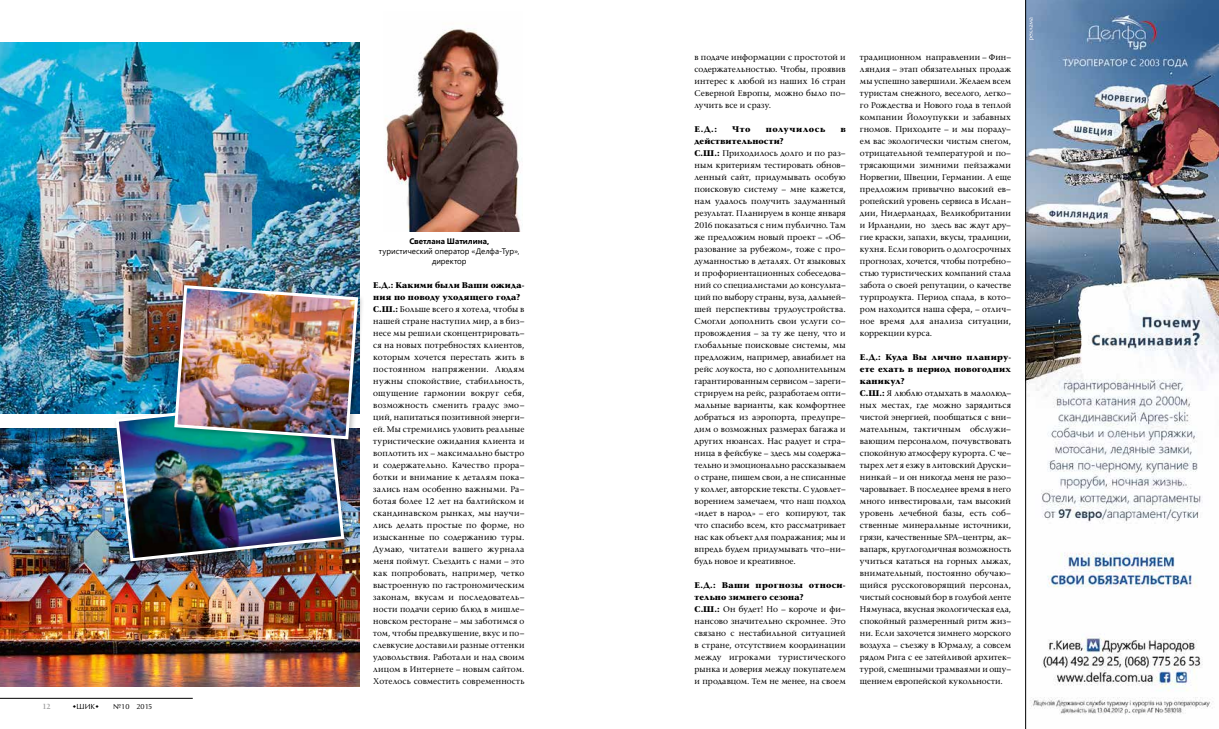
<style>
.page{position:relative;width:1219px;height:729px;background:#fff}
.page>*{position:absolute;margin:0;border:0;box-sizing:border-box;transform-origin:0 0}
.t1{font:8px/12px "Sonet Serif";letter-spacing:.015em;color:#000}
.t2{font:8px/10px "Segoe UI";letter-spacing:-.005em;color:#000;text-align:center}
.t3{font:700 8px "Sonet Serif";letter-spacing:.07em;color:#000}
.t4{font:700 8px "Segoe UI";color:#000}
.t5{font:700 8px "Alliance";color:#9c9c9d}
.t6{font:7px "Opium New";color:#000}
.s1{font-weight:700}
</style>
<div class="page">
<img style="left:385px;top:28px;width:136px;height:203px">
<img style="left:0;top:429px;width:359px;height:257px">
<img style="left:0;top:43px;width:359px;height:370px">
<img style="left:1026px;top:0;width:193px;height:729px">
<svg style="left:1029px;top:17px;width:5px;height:23px"></svg>
<hr style="left:1025px;top:0;width:1px;height:729px;background:#000">
<div style="left:112px;top:393px;width:239px;height:175px;background:#000;opacity:.25"></div>
<img style="left:114px;top:395px;width:232px;height:168px">
<div style="left:171px;top:282px;width:194px;height:164px;background:#000;opacity:.25"></div>
<img style="left:173px;top:283px;width:187px;height:158px">
<hr style="left:0;top:698px;width:193px;height:1px;background:#000">
<p class="t5" style="left:43px;top:702px;width:10px">12</p>
<p class="t6" style="left:77px;top:702px;width:20px">ШИК</p>
<p class="t6" style="left:113px;top:702px;width:41px">№10 2015</p>
<p class="t4" style="left:409px;top:235px;width:81px">Светлана Шатилина,</p>
<p class="t2" style="left:379px;top:246px;width:142px">туристический оператор «Делфа-Тур», директор</p>
<p class="t1" style="left:373px;top:279px;width:153px"><span class="s1">Е.Д.: Какими были Ваши ожида&shy;ния по поводу уходящего года?<br>С.Ш.:</span> Больше всего я хотела, чтобы в нашей стране наступил мир, а в биз&shy;несе мы решили сконцентрировать&shy;ся на новых потребностях клиентов, которым хочется перестать жить в постоянном напряжении. Людям нужны спокойствие, стабильность, ощущение гармонии вокруг себя, возможность сменить градус эмо&shy;ций, напитаться позитивной энерги&shy;ей. Мы стремились уловить реальные туристические ожидания клиента и воплотить их – максимально быстро и содержательно. Качество прора&shy;ботки и внимание к деталям пока&shy;зались нам особенно важными. Ра&shy;ботая более 12 лет на балтийском и скандинавском рынках, мы научи&shy;лись делать простые по форме, но изысканные по содержанию туры.<br>Думаю, читатели вашего журнала меня поймут. Съездить с нами – это как попробовать, например, четко выстроенную по гастрономическим законам, вкусам и последователь&shy;ности подачи серию блюд в мишле&shy;новском ресторане – мы заботимся о том, чтобы предвкушение, вкус и по&shy;слевкусие доставили разные оттенки удовольствия. Работали и над своим лицом в Интернете – новым сайтом.<br>Хотелось совместить современность</p>
<p class="t1" style="left:694px;top:51px;width:153px;text-align:justify">в подаче информации с простотой и содержательностью. Чтобы, проявив интерес к любой из наших 16 стран Северной Европы, можно было по&shy;лучить все и сразу.</p>
<p class="t3" style="left:694px;top:124px;width:24px">Е.Д.:</p>
<p class="t3" style="left:732px;top:124px;width:20px">Что</p>
<p class="t3" style="left:766px;top:124px;width:61px">получилось</p>
<p class="t3" style="left:840px;top:124px;width:7px">в</p>
<p class="t1" style="left:694px;top:135px;width:153px"><span class="s1">действительности?<br>С.Ш.:</span> Приходилось долго и по раз&shy;ным критериям тестировать обнов&shy;ленный сайт, придумывать особую поисковую систему – мне кажется, нам удалось получить задуманный результат. Планируем в конце января 2016 показаться с ним публично. Там же предложим новый проект – «Об&shy;разование за рубежом», тоже с про&shy;думанностью в деталях. От языковых и профориентационных собеседова&shy;ний со специалистами до консульта&shy;ций по выбору страны, вуза, дальней&shy;шей перспективы трудоустройства.<br>Смогли дополнить свои услуги со&shy;провождения – за ту же цену, что и глобальные поисковые системы, мы предложим, например, авиабилет на рейс лоукоста, но с дополнительным гарантированным сервисом – зареги&shy;стрируем на рейс, разработаем опти&shy;мальные варианты, как комфортнее добраться из аэропорта, предупре&shy;дим о возможных размерах багажа и других нюансах. Нас радует и стра&shy;ница в фейсбуке – здесь мы содержа&shy;тельно и эмоционально рассказываем о стране, пишем свои, а не списанные у коллег, авторские тексты. С удовлет&shy;ворением замечаем, что наш подход «идет в народ» – его копируют, так что спасибо всем, кто рассматривает нас как объект для подражания; мы и впредь будем придумывать что-ни&shy;будь новое и креативное.</p>
<p class="t1" style="left:694px;top:579px;width:153px"><span class="s1">Е.Д.: Ваши прогнозы относи&shy;тельно зимнего сезона?<br>С.Ш.:</span> Он будет! Но – короче и фи&shy;нансово значительно скромнее. Это связано с нестабильной ситуацией в стране, отсутствием координации между игроками туристического рынка и доверия между покупателем и продавцом. Тем не менее, на своем</p>
<p class="t1" style="left:860px;top:51px;width:153px;text-align:justify">традиционном направлении – Фин&shy;ляндия – этап обязательных продаж мы успешно завершили. Желаем всем туристам снежного, веселого, легко&shy;го Рождества и Нового года в теплой компании Йолоупукки и забавных гномов. Приходите – и мы пораду&shy;ем вас экологически чистым снегом, отрицательной температурой и по&shy;трясающими зимними пейзажами Норвегии, Швеции, Германии. А еще предложим привычно высокий ев&shy;ропейский уровень сервиса в Ислан&shy;дии, Нидерландах, Великобритании и Ирландии, но здесь вас ждут дру&shy;гие краски, запахи, вкусы, традиции, кухня. Если говорить о долгосрочных прогнозах, хочется, чтобы потребно&shy;стью туристических компаний стала забота о своей репутации, о качестве турпродукта. Период спада, в кото&shy;ром находится наша сфера, – отлич&shy;ное время для анализа ситуации, коррекции курса.</p>
<p class="t1" style="left:860px;top:351px;width:153px"><span class="s1">Е.Д.: Куда Вы лично планиру&shy;ете ехать в период новогодних каникул?<br>С.Ш.:</span> Я люблю отдыхать в малолюд&shy;ных местах, где можно зарядиться чистой энергией, пообщаться с вни&shy;мательным, тактичным обслужи&shy;вающим персоналом, почувствовать спокойную атмосферу курорта. С че&shy;тырех лет я езжу в литовский Друски&shy;нинкай – и он никогда меня не разо&shy;чаровывает. В последнее время в него много инвестировали, там высокий уровень лечебной базы, есть соб&shy;ственные минеральные источники, грязи, качественные SPA-центры, ак&shy;вапарк, круглогодичная возможность учиться кататься на горных лыжах, внимательный, постоянно обучаю&shy;щийся русскоговорящий персонал, чистый сосновый бор в голубой ленте Нямунаса, вкусная экологическая еда, спокойный размеренный ритм жиз&shy;ни. Если захочется зимнего морского воздуха – съезжу в Юрмалу, а совсем рядом Рига с ее затейливой архитек&shy;турой, смешными трамваями и ощу&shy;щением европейской кукольности.</p>
</div>
